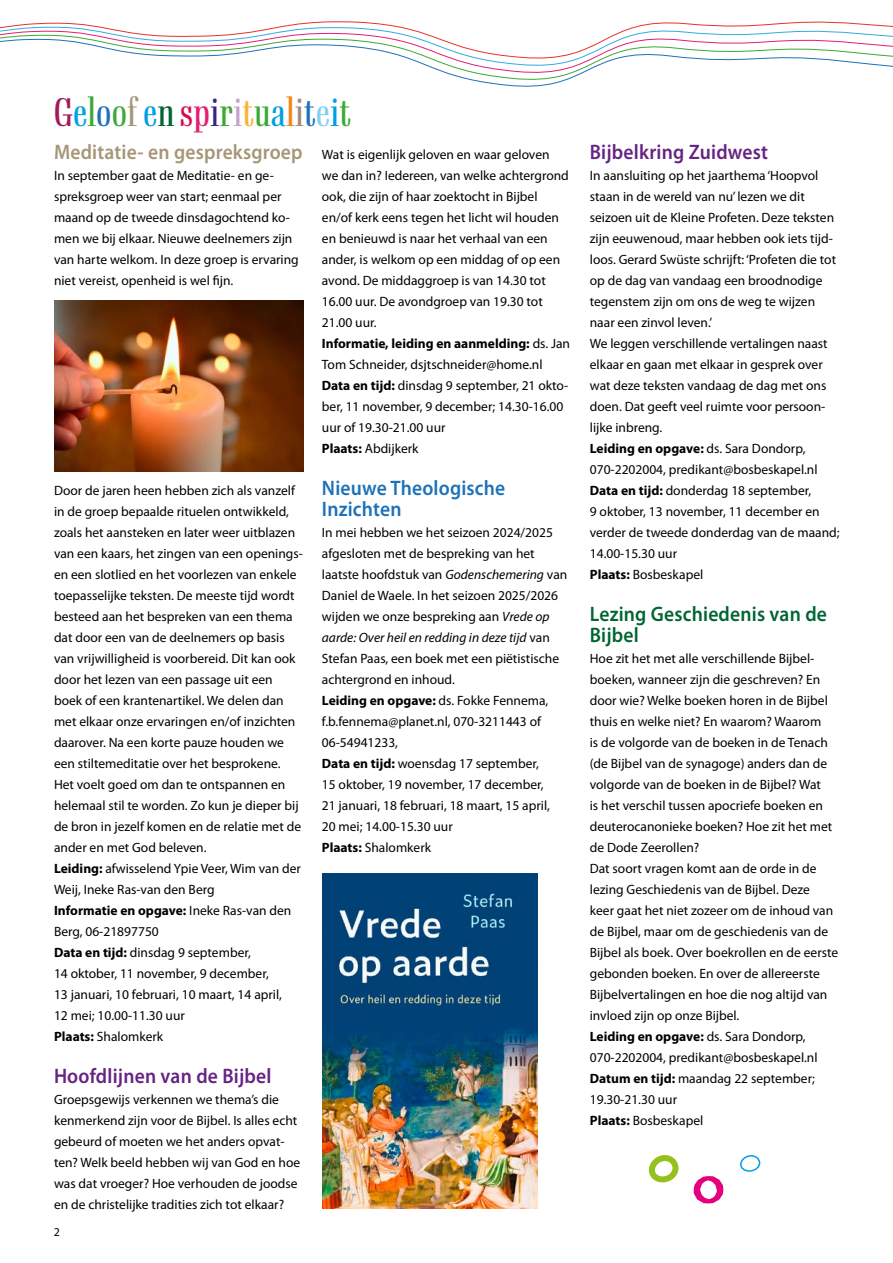
<style>
.page{position:relative;width:893px;height:1263px;background:#fff}
.page>*{position:absolute;margin:0;border:0;box-sizing:border-box;transform-origin:0 0}
.t1{font:39px "Gimlet Display Compressed";letter-spacing:.02em;color:#3aaa35}
.t2{font:600 21px "Myriad Pro";letter-spacing:.01em;color:#662383;scale:.93 1}
.t3{font:600 21px/21px "Myriad Pro";letter-spacing:.01em;color:#006533;scale:.93 1}
.t4{font:600 21px/21px "Myriad Pro";letter-spacing:.01em;color:#1d71b8;scale:.93 1}
.t5{font:600 21px "Myriad Pro";letter-spacing:.01em;color:#a59677;scale:.93 1}
.t6{font:13.5px/21px "Myriad Pro";color:#000}
.t7{font:12px "Myriad Pro";color:#000}
.s1{color:#a21a5b}
.s2{color:#009fe3}
.s3{color:#1d71b8}
.s4{color:#a59677}
.s5{color:#006533}
.s6{color:#d60b52}
.s7{color:#e71d72}
.s8{color:#312783}
.s9{color:#c3a3ce}
.s10{color:#f9b234}
.s11{color:#f18616}
.s12{color:#a48a7a}
.s13{color:#83d0f5}
.s14{font-weight:700}
.s15{font-style:italic}
</style>
<div class="page">
<svg style="left:9px;top:21px;width:884px;height:5px"></svg>
<svg style="left:0;top:26px;width:893px;height:61px"></svg>
<img style="left:322px;top:873px;width:216px;height:336px">
<img style="left:54px;top:300px;width:250px;height:171px">
<div style="left:694px;top:1176px;width:29px;height:27px;border:23px solid #e6007d;border-radius:50%"></div>
<svg style="left:650px;top:1155px;width:29px;height:28px"></svg>
<div style="left:740px;top:1155px;width:20px;height:17px;border:2px solid #009fe3;border-radius:50%"></div>
<h1 class="t1" style="left:54px;top:86px;width:298px"><span class="s1">G</span><span class="s2">e</span>l<span class="s3">o</span>o<span class="s4">f</span> <span class="s2">e</span><span class="s5">n</span> <span class="s6">s</span><span class="s7">p</span><span class="s8">i</span>r<span class="s9">i</span><span class="s10">t</span>u<span class="s2">a</span><span class="s11">l</span><span class="s12">i</span><span class="s3">t</span><span class="s13">e</span><span class="s2">i</span>t</h1>
<h2 class="t5" style="left:54px;top:139px;width:269px">Meditatie- en gespreksgroep</h2>
<p class="t6" style="left:54px;top:165px;width:246px">In september gaat de Meditatie- en ge&shy;spreksgroep weer van start; eenmaal per maand op de tweede dinsdagochtend ko&shy;men we bij elkaar. Nieuwe deelnemers zijn van harte welkom. In deze groep is ervaring niet vereist, openheid is wel fijn.</p>
<p class="t6" style="left:54px;top:480px;width:250px">Door de jaren heen hebben zich als vanzelf in de groep bepaalde rituelen ontwikkeld, zoals het aansteken en later weer uitblazen van een kaars, het zingen van een openings&shy;en een slotlied en het voorlezen van enkele toepasselijke teksten. De meeste tijd wordt besteed aan het bespreken van een thema dat door een van de deelnemers op basis van vrijwilligheid is voorbereid. Dit kan ook door het lezen van een passage uit een boek of een krantenartikel. We delen dan met elkaar onze ervaringen en/of inzichten daarover. Na een korte pauze houden we een stiltemeditatie over het besprokene.<br>Het voelt goed om dan te ontspannen en helemaal stil te worden. Zo kun je dieper bij de bron in jezelf komen en de relatie met de ander en met God beleven.<br><span class="s14">Leiding:</span> afwisselend Ypie Veer, Wim van der Weij, Ineke Ras-van den Berg<br><span class="s14">Informatie en opgave:</span> Ineke Ras-van den Berg, 06-21897750<br><span class="s14">Data en tijd:</span> dinsdag 9 september,<br>14 oktober, 11 november, 9 december,<br>13 januari, 10 februari, 10 maart, 14 april,<br>12 mei; 10.00-11.30 uur<br><span class="s14">Plaats:</span> Shalomkerk</p>
<h2 class="t2" style="left:54px;top:1063px;width:235px">Hoofdlijnen van de Bijbel</h2>
<p class="t6" style="left:54px;top:1089px;width:248px">Groepsgewijs verkennen we thema’s die kenmerkend zijn voor de Bijbel. Is alles echt gebeurd of moeten we het anders opvat&shy;ten? Welk beeld hebben wij van God en hoe was dat vroeger? Hoe verhouden de joodse en de christelijke tradities zich tot elkaar?</p>
<p class="t7" style="left:54px;top:1224px;width:8px">2</p>
<p class="t6" style="left:322px;top:144px;width:250px">Wat is eigenlijk geloven en waar geloven<br>we dan in? Iedereen, van welke achtergrond ook, die zijn of haar zoektocht in Bijbel en/of kerk eens tegen het licht wil houden en benieuwd is naar het verhaal van een ander, is welkom op een middag of op een avond. De middaggroep is van 14.30 tot 16.00 uur. De avondgroep van 19.30 tot 21.00 uur.<br><span class="s14">Informatie, leiding en aanmelding:</span> ds. Jan Tom Schneider, dsjtschneider@home.nl <span class="s14">Data en tijd:</span> dinsdag 9 september, 21 okto&shy;ber, 11 november, 9 december; 14.30-16.00 uur of 19.30-21.00 uur<br><span class="s14">Plaats:</span> Abdijkerk</p>
<h2 class="t4" style="left:322px;top:477px;width:199px">Nieuwe Theologische<br>Inzichten</h2>
<p class="t6" style="left:322px;top:522px;width:247px">In mei hebben we het seizoen 2024/2025 afgesloten met de bespreking van het laatste hoofdstuk van <span class="s15">Godenschemering</span> van Daniel de Waele. In het seizoen 2025/2026 wijden we onze bespreking aan <span class="s15">Vrede op aarde: Over heil en redding in deze tijd</span> van Stefan Paas, een boek met een piëtistische achtergrond en inhoud.<br><span class="s14">Leiding en opgave:</span> ds. Fokke Fennema, f.b.fennema@planet.nl, 070-3211443 of 06-54941233,<br><span class="s14">Data en tijd:</span> woensdag 17 september,<br>15 oktober, 19 november, 17 december,<br>21 januari, 18 februari, 18 maart, 15 april,<br>20 mei; 14.00-15.30 uur<br><span class="s14">Plaats:</span> Shalomkerk</p>
<h2 class="t2" style="left:590px;top:139px;width:193px">Bijbelkring Zuidwest</h2>
<p class="t6" style="left:590px;top:165px;width:251px">In aansluiting op het jaarthema ‘Hoopvol staan in de wereld van nu’ lezen we dit seizoen uit de Kleine Profeten. Deze teksten zijn eeuwenoud, maar hebben ook iets tijd&shy;loos. Gerard Swüste schrijft: ‘Profeten die tot op de dag van vandaag een broodnodige tegenstem zijn om ons de weg te wijzen naar een zinvol leven.’<br>We leggen verschillende vertalingen naast elkaar en gaan met elkaar in gesprek over wat deze teksten vandaag de dag met ons doen. Dat geeft veel ruimte voor persoon&shy;lijke inbreng.<br><span class="s14">Leiding en opgave:</span> ds. Sara Dondorp, 070-2202004, predikant@bosbeskapel.nl <span class="s14">Data en tijd:</span> donderdag 18 september,<br>9 oktober, 13 november, 11 december en verder de tweede donderdag van de maand; 14.00-15.30 uur<br><span class="s14">Plaats:</span> Bosbeskapel</p>
<h2 class="t3" style="left:590px;top:603px;width:256px">Lezing Geschiedenis van de<br>Bijbel</h2>
<p class="t6" style="left:590px;top:648px;width:250px">Hoe zit het met alle verschillende Bijbel&shy;boeken, wanneer zijn die geschreven? En door wie? Welke boeken horen in de Bijbel thuis en welke niet? En waarom? Waarom<br>is de volgorde van de boeken in de Tenach (de Bijbel van de synagoge) anders dan de volgorde van de boeken in de Bijbel? Wat<br>is het verschil tussen apocriefe boeken en deuterocanonieke boeken? Hoe zit het met de Dode Zeerollen?<br>Dat soort vragen komt aan de orde in de lezing Geschiedenis van de Bijbel. Deze<br>keer gaat het niet zozeer om de inhoud van de Bijbel, maar om de geschiedenis van de Bijbel als boek. Over boekrollen en de eerste gebonden boeken. En over de allereerste Bijbelvertalingen en hoe die nog altijd van invloed zijn op onze Bijbel.<br><span class="s14">Leiding en opgave:</span> ds. Sara Dondorp, 070-2202004, predikant@bosbeskapel.nl <span class="s14">Datum en tijd:</span> maandag 22 september; 19.30-21.30 uur<br><span class="s14">Plaats:</span> Bosbeskapel</p>
</div>
